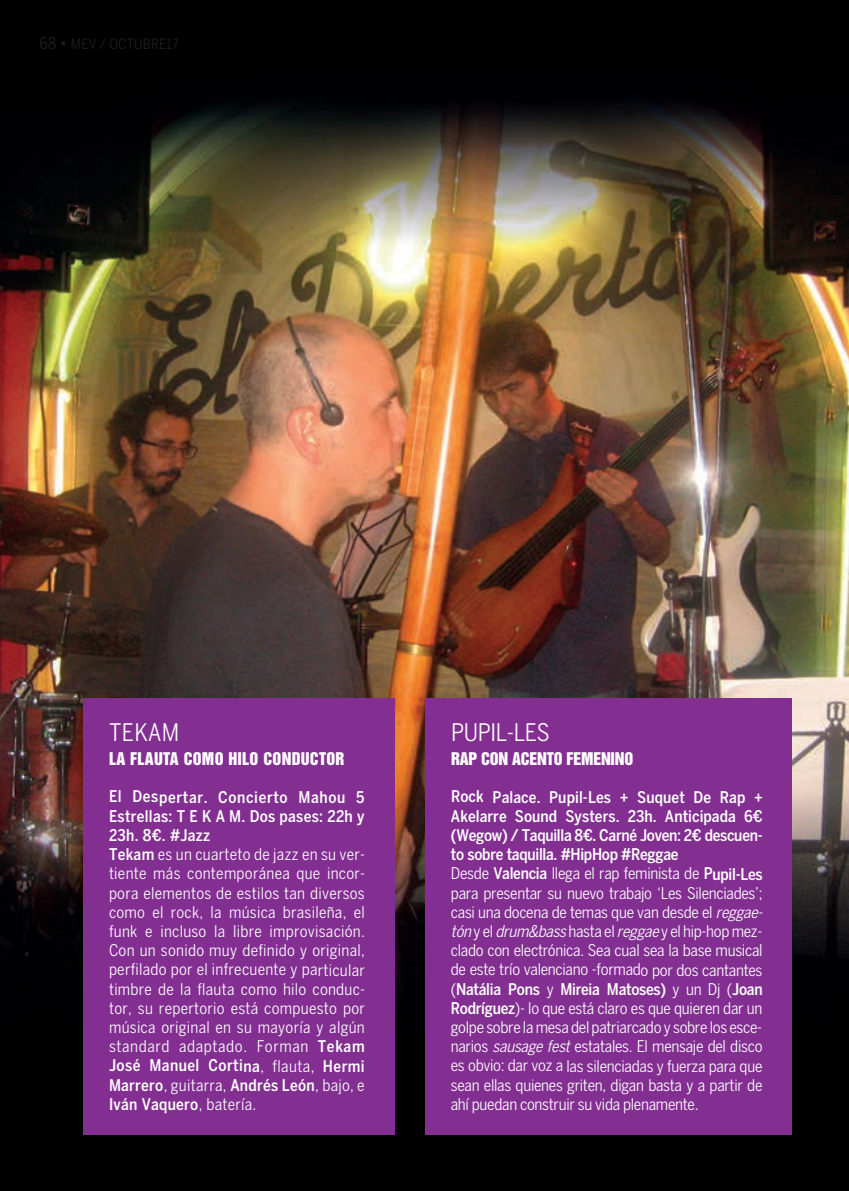
<style>
.page{position:relative;width:849px;height:1191px;background:#fff}
.page>*{position:absolute;margin:0;border:0;box-sizing:border-box;transform-origin:0 0}
.t1{font:condensed 24px "Benton Sans";letter-spacing:-.02em;color:#fff}
.t2{font:condensed 16px/19.2px "Benton Sans";letter-spacing:-.02em;color:#fff}
.t3{font:condensed 16px/19.2px "Benton Sans";letter-spacing:.015em;color:#fff}
.t4{font:16px "Helvetica Inserat";letter-spacing:.015em;color:#fff}
.t5{font:16px "Helvetica Inserat";letter-spacing:-.015em;color:#fff}
.t6{font:condensed 14px "Benton Sans";letter-spacing:.015em;color:#231f20}
.s1{font-size:16px}
.s2{font-weight:500}
.s3{font-style:italic}
</style>
<div class="page">
<img style="left:0;top:0;width:849px;height:1190px">
<div style="left:83px;top:698px;width:312px;height:436px;background:#832f92"></div>
<div style="left:425px;top:698px;width:367px;height:436px;background:#832f92"></div>
<p class="t6" style="left:39px;top:36px;width:141px"><span class="s1">68 •</span> MEV / OCTUBRE17</p>
<h1 class="t1" style="left:109px;top:718px;width:72px">TEKAM</h1>
<p class="t4" style="left:109px;top:752px;width:237px">LA FLAUTA COMO HILO CONDUCTOR</p>
<p class="t3" style="left:109px;top:787px;width:258px"><span class="s2">El Despertar. Concierto Mahou 5<br>Estrellas: T E K A M. Dos pases: 22h y 23h. 8€. #Jazz<br>Tekam</span> es un cuarteto de jazz en su ver&shy;tiente más contemporánea que incor&shy;pora elementos de estilos tan diversos como el rock, la música brasileña, el funk e incluso la libre improvisación.<br>Con un sonido muy definido y original, perfilado por el infrecuente y particular timbre de la flauta como hilo conduc&shy;tor, su repertorio está compuesto por música original en su mayoría y algún standard adaptado. Forman <span class="s2">Tekam José Manuel Cortina</span>, flauta, <span class="s2">Hermi Marrero</span>, guitarra, <span class="s2">Andrés León</span>, bajo, e <span class="s2">Iván Vaquero</span>, batería.</p>
<h1 class="t1" style="left:451px;top:718px;width:100px">PUPIL-LES</h1>
<p class="t5" style="left:451px;top:752px;width:184px">RAP CON ACENTO FEMENINO</p>
<p class="t2" style="left:451px;top:787px;width:316px"><span class="s2">Rock Palace. Pupil-Les + Suquet De Rap + Akelarre Sound Systers. 23h. Anticipada 6€ (Wegow) / Taquilla 8€. Carné Joven: 2€ descuen&shy;to sobre taquilla. #HipHop #Reggae<br></span>Desde <span class="s2">Valencia</span> llega el rap feminista de <span class="s2">Pupil-Les </span>para presentar su nuevo trabajo ‘Les Silenciades’; casi una docena de temas que van desde el <span class="s3">reggae&shy;tón</span> y el <span class="s3">drum&amp;bass</span>hasta el <span class="s3">reggae</span>y el hip-hop mez&shy;clado con electrónica. Sea cual sea la base musical de este trío valenciano -formado por dos cantantes (<span class="s2">Natália Pons</span> y <span class="s2">Mireia Matoses)</span> y un Dj (<span class="s2">Joan Rodríguez</span>)- lo que está claro es que quieren dar un golpe sobre la mesa del patriarcado y sobre los esce&shy;narios <span class="s3">sausage fest</span> estatales. El mensaje del disco es obvio: dar voz a las silenciadas y fuerza para que sean ellas quienes griten, digan basta y a partir de ahí puedan construir su vida plenamente.</p>
</div>
